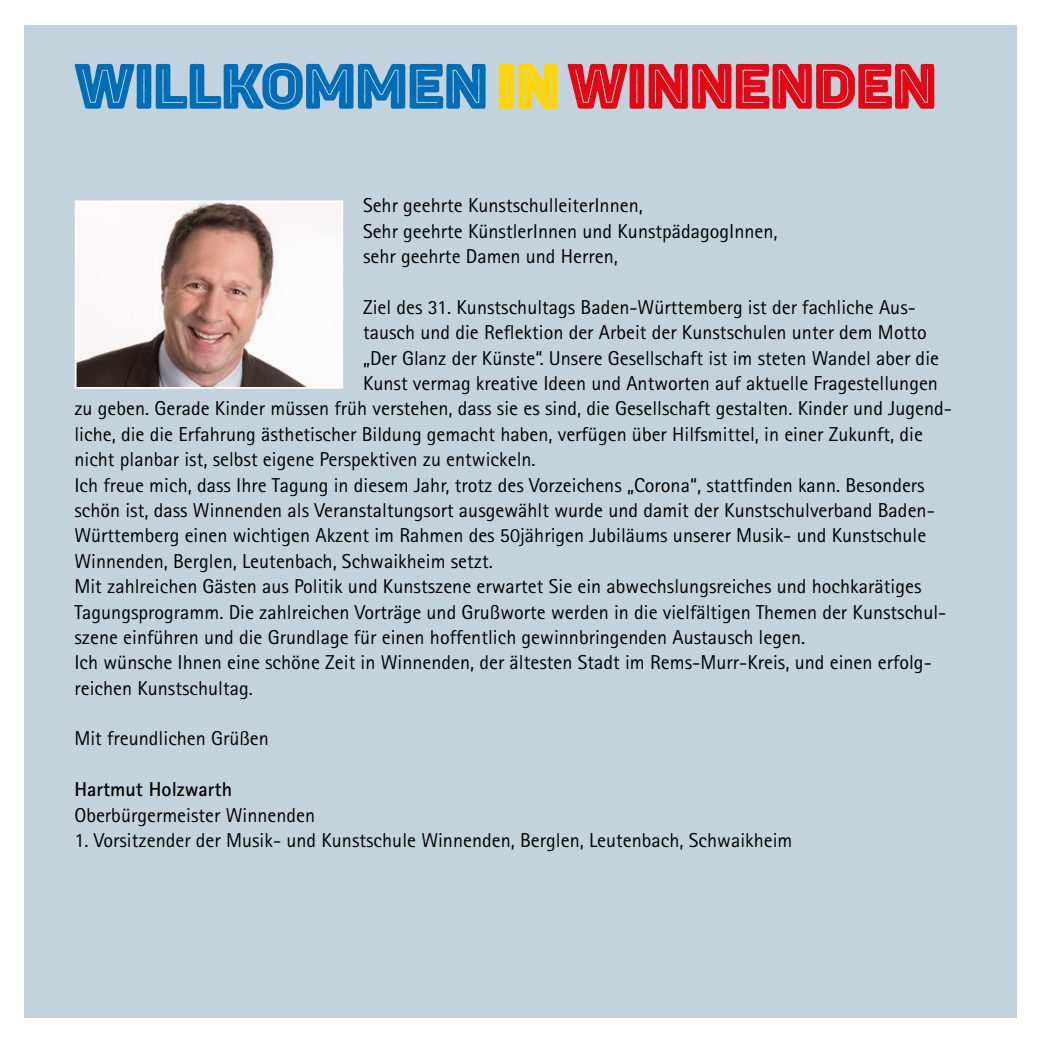
<style>
.page{position:relative;width:1042px;height:1042px;background:#fff}
.page>*{position:absolute;margin:0;border:0;box-sizing:border-box;transform-origin:0 0}
.t1{font:63px "Panton Rust Heavy Base L";letter-spacing:-.01em;color:#006eb7}
.t2{font:20.12px/25.4px "Rotis Sans Serif Std";color:#000}
.t3{font:700 20.12px "Rotis Sans Serif Std";color:#000}
.s1{color:#ffd500}
.s2{color:#e30613}
</style>
<div class="page">
<div style="left:25px;top:25px;width:992px;height:992px;background:#c3d3dd"></div>
<img style="left:78px;top:203px;width:262px;height:183px">
<div style="left:75px;top:200px;width:268px;height:189px;border:2px solid #fff"></div>
<h1 class="t1" style="left:74px;top:45px;width:864px">WILLKOMMEN<span class="s1">IN</span><span class="s2">WINNENDEN</span></h1>
<p class="t2" style="left:363px;top:193px;width:416px">Sehr geehrte KunstschulleiterInnen,<br>Sehr geehrte KünstlerInnen und KunstpädagogInnen, sehr geehrte Damen und Herren,</p>
<p class="t2" style="left:363px;top:294px;width:554px">Ziel des 31. Kunstschultags Baden-Württemberg ist der fachliche Aus-</p>
<p class="t2" style="left:363px;top:320px;width:565px">tausch und die Reflektion der Arbeit der Kunstschulen unter dem Motto</p>
<p class="t2" style="left:363px;top:345px;width:577px">„Der Glanz der Künste“. Unsere Gesellschaft ist im steten Wandel aber die</p>
<p class="t2" style="left:363px;top:370px;width:576px">Kunst vermag kreative Ideen und Antworten auf aktuelle Fragestellungen</p>
<p class="t2" style="left:74px;top:396px;width:879px">zu geben. Gerade Kinder müssen früh verstehen, dass sie es sind, die Gesellschaft gestalten. Kinder und Jugend-</p>
<p class="t2" style="left:74px;top:421px;width:850px">liche, die die Erfahrung ästhetischer Bildung gemacht haben, verfügen über Hilfsmittel, in einer Zukunft, die</p>
<p class="t2" style="left:74px;top:446px;width:463px">nicht planbar ist, selbst eigene Perspektiven zu entwickeln.</p>
<p class="t2" style="left:74px;top:472px;width:852px">Ich freue mich, dass Ihre Tagung in diesem Jahr, trotz des Vorzeichens „Corona“, stattfinden kann. Besonders</p>
<p class="t2" style="left:74px;top:497px;width:862px">schön ist, dass Winnenden als Veranstaltungsort ausgewählt wurde und damit der Kunstschulverband Baden-</p>
<p class="t2" style="left:74px;top:523px;width:853px">Württemberg einen wichtigen Akzent im Rahmen des 50jährigen Jubiläums unserer Musik- und Kunstschule</p>
<p class="t2" style="left:74px;top:548px;width:420px">Winnenden, Berglen, Leutenbach, Schwaikheim setzt.</p>
<p class="t2" style="left:74px;top:573px;width:848px">Mit zahlreichen Gästen aus Politik und Kunstszene erwartet Sie ein abwechslungsreiches und hochkarätiges</p>
<p class="t2" style="left:74px;top:599px;width:873px">Tagungsprogramm. Die zahlreichen Vorträge und Grußworte werden in die vielfältigen Themen der Kunstschul-</p>
<p class="t2" style="left:74px;top:624px;width:732px">szene einführen und die Grundlage für einen hoffentlich gewinnbringenden Austausch legen.</p>
<p class="t2" style="left:74px;top:649px;width:859px">Ich wünsche Ihnen eine schöne Zeit in Winnenden, der ältesten Stadt im Rems-Murr-Kreis, und einen erfolg-</p>
<p class="t2" style="left:74px;top:675px;width:180px">reichen Kunstschultag.</p>
<p class="t2" style="left:74px;top:726px;width:196px">Mit freundlichen Grüßen</p>
<p class="t3" style="left:74px;top:776px;width:159px">Hartmut Holzwarth</p>
<p class="t2" style="left:74px;top:802px;width:242px">Oberbürgermeister Winnenden</p>
<p class="t2" style="left:74px;top:827px;width:719px">1. Vorsitzender der Musik- und Kunstschule Winnenden, Berglen, Leutenbach, Schwaikheim</p>
</div>
